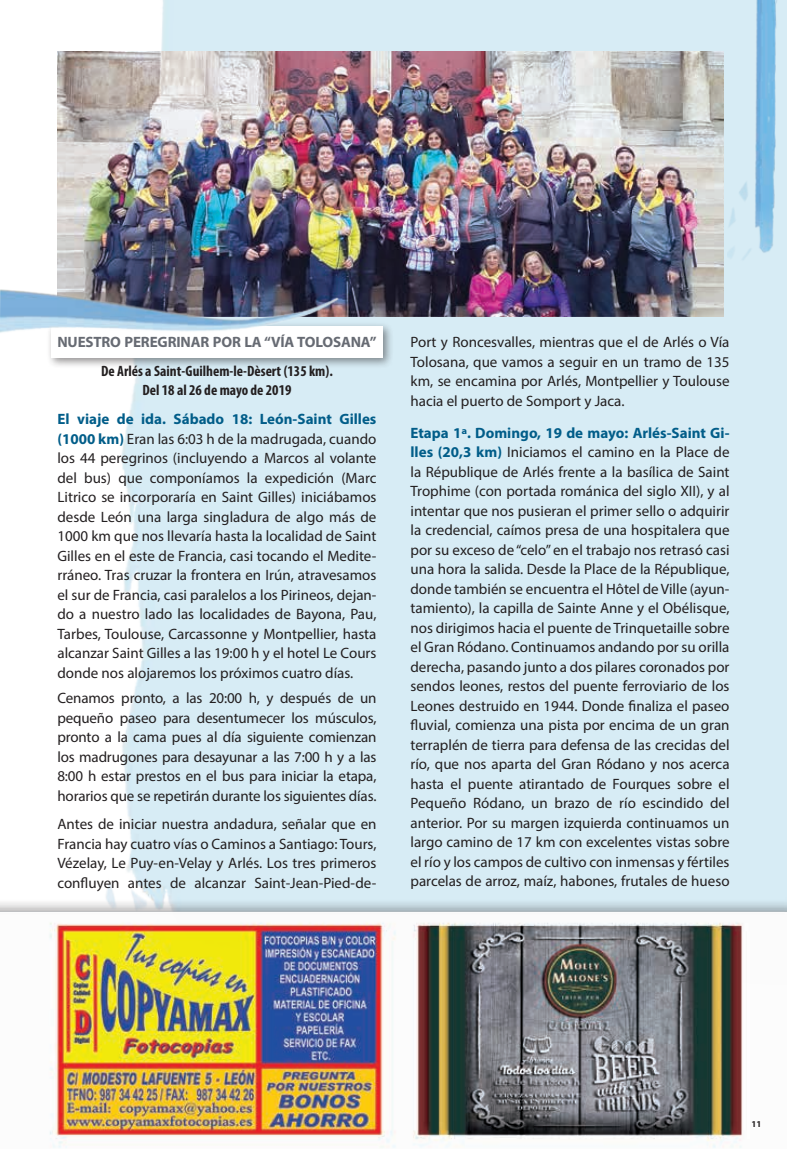
<style>
.page{position:relative;width:787px;height:1149px;background:#fff}
.page>*{position:absolute;margin:0;border:0;box-sizing:border-box;transform-origin:0 0}
.t1{font:15px/19.5px "Myriad Pro";color:#231f20;text-align:justify}
.t2{font:700 condensed 15px/19.5px "Myriad Pro";color:#231f20;text-align:center}
.t3{font:700 15px "Myriad Pro";letter-spacing:-.01em;color:#676b73}
.t4{font:700 9px "Myriad Pro";color:#231f20}
.s1{font-weight:700;color:#015d89}
</style>
<div class="page">
<div style="left:121px;top:0;width:666px;height:715px;background:#d7ecf5"></div>
<img style="left:727px;top:0;width:60px;height:270px">
<div style="left:46px;top:320px;width:348px;height:49px;background:#231f20;opacity:.5"></div>
<div style="left:51px;top:326px;width:332px;height:32px;background:#fff"></div>
<img style="left:57px;top:51px;width:666px;height:265px">
<img style="left:0;top:270px;width:353px;height:97px">
<img style="left:0;top:715px;width:787px;height:433px">
<svg style="left:748px;top:1117px;width:15px;height:12px"></svg>
<p class="t3" style="left:57px;top:332px;width:320px">NUESTRO PEREGRINAR POR LA “VÍA TOLOSANA”</p>
<p class="t2" style="left:101px;top:361px;width:233px">De Arlés a Saint-Guilhem-le-Dèsert (135 km).<br>Del 18 al 26 de mayo de 2019</p>
<p class="t1" style="left:57px;top:409px;width:320px"><span class="s1">El viaje de ida. Sábado 18: León-Saint Gilles (1000 km)</span> Eran las 6:03 h de la madrugada, cuando los 44 peregrinos (incluyendo a Marcos al volante del bus) que componíamos la expedición (Marc Litrico se incorporaría en Saint Gilles) iniciábamos desde León una larga singladura de algo más de 1000 km que nos llevaría hasta la localidad de Saint Gilles en el este de Francia, casi tocando el Medite&shy;rráneo. Tras cruzar la frontera en Irún, atravesamos el sur de Francia, casi paralelos a los Pirineos, dejan&shy;do a nuestro lado las localidades de Bayona, Pau, Tarbes, Toulouse, Carcassonne y Montpellier, hasta alcanzar Saint Gilles a las 19:00 h y el hotel Le Cours donde nos alojaremos los próximos cuatro días.</p>
<p class="t1" style="left:57px;top:688px;width:320px">Cenamos pronto, a las 20:00 h, y después de un pequeño paseo para desentumecer los músculos, pronto a la cama pues al día siguiente comienzan los madrugones para desayunar a las 7:00 h y a las 8:00 h estar prestos en el bus para iniciar la etapa, horarios que se repetirán durante los siguientes días.</p>
<p class="t1" style="left:57px;top:814px;width:320px">Antes de iniciar nuestra andadura, señalar que en Francia hay cuatro vías o Caminos a Santiago: Tours, Vézelay, Le Puy-en-Velay y Arlés. Los tres primeros confluyen antes de alcanzar Saint-Jean-Pied-de-</p>
<p class="t1" style="left:410px;top:332px;width:320px">Port y Roncesvalles, mientras que el de Arlés o Vía Tolosana, que vamos a seguir en un tramo de 135 km, se encamina por Arlés, Montpellier y Toulouse hacia el puerto de Somport y Jaca.</p>
<p class="t1" style="left:410px;top:422px;width:320px"><span class="s1">Etapa 1ª. Domingo, 19 de mayo: Arlés-Saint Gi&shy;lles (20,3 km)</span> Iniciamos el camino en la Place de la République de Arlés frente a la basílica de Saint Trophime (con portada románica del siglo XII), y al intentar que nos pusieran el primer sello o adquirir la credencial, caímos presa de una hospitalera que por su exceso de “celo” en el trabajo nos retrasó casi una hora la salida. Desde la Place de la République, donde también se encuentra el Hôtel de Ville (ayun&shy;tamiento), la capilla de Sainte Anne y el Obélisque, nos dirigimos hacia el puente de Trinquetaille sobre el Gran Ródano. Continuamos andando por su orilla derecha, pasando junto a dos pilares coronados por sendos leones, restos del puente ferroviario de los Leones destruido en 1944. Donde finaliza el paseo fluvial, comienza una pista por encima de un gran terraplén de tierra para defensa de las crecidas del río, que nos aparta del Gran Ródano y nos acerca hasta el puente atirantado de Fourques sobre el Pequeño Ródano, un brazo de río escindido del anterior. Por su margen izquierda continuamos un largo camino de 17 km con excelentes vistas sobre el río y los campos de cultivo con inmensas y fértiles parcelas de arroz, maíz, habones, frutales de hueso</p>
<p class="t4" style="left:751px;top:1117px;width:11px">11</p>
</div>
